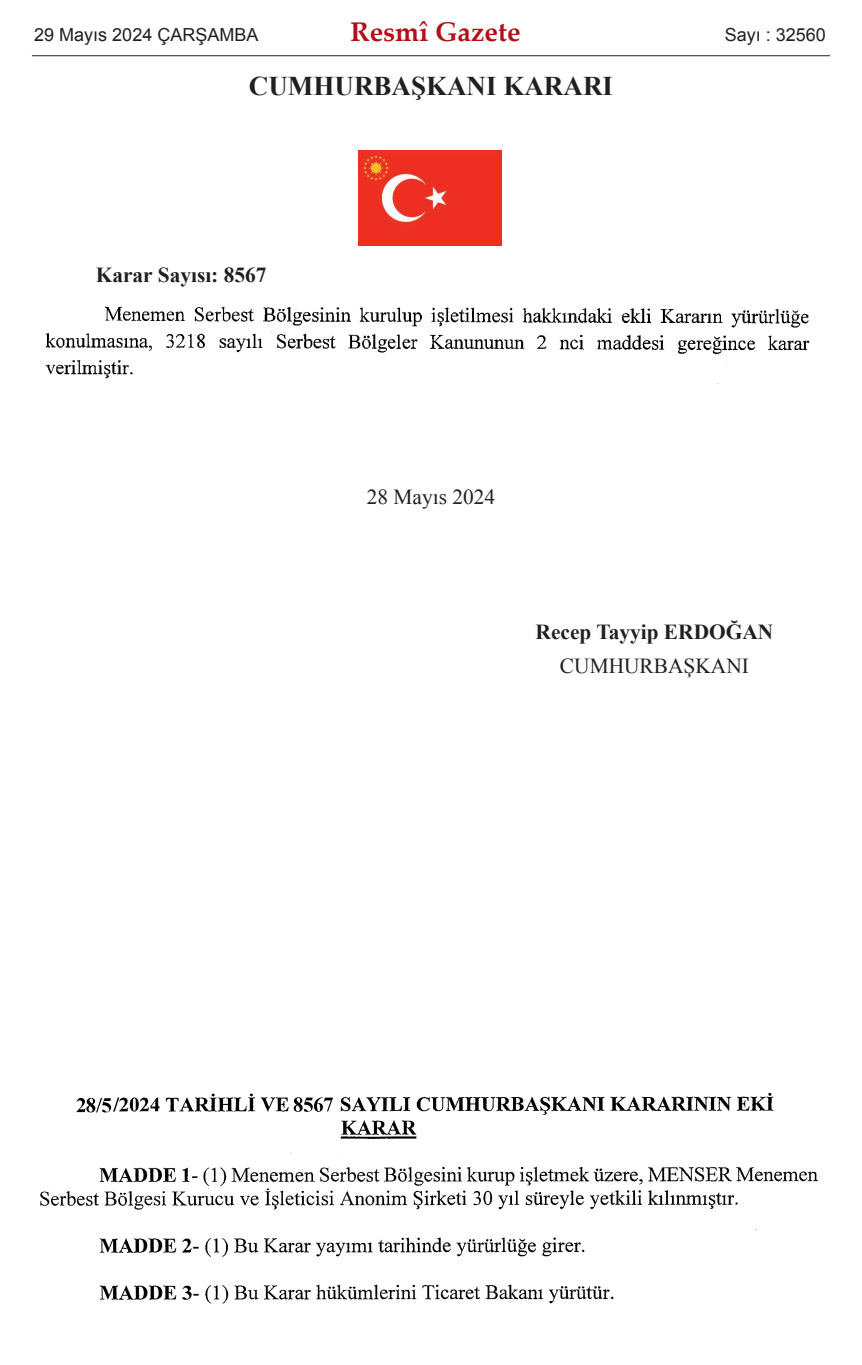
<style>
.page{position:relative;width:862px;height:1365px;background:#fff}
.page>*{position:absolute;margin:0;border:0;box-sizing:border-box;transform-origin:0 0}
.t1{font:700 27px "Times New Roman";color:#231f20}
.t2{font:700 27px "Palatino Linotype";color:#b40e16}
.t3{font:700 21.38px "Times New Roman";color:#231f20}
.t4{font:21.38px "Times New Roman";color:#231f20}
.t5{font:18px "Arial";color:#231f20}
</style>
<div class="page">
<img style="left:358px;top:150px;width:143px;height:96px">
<img style="left:45px;top:306px;width:765px;height:78px">
<img style="left:40px;top:1093px;width:778px;height:211px">
<hr style="left:32px;top:55px;width:797px;height:1px;background:#231f20">
<p class="t5" style="left:34px;top:25px;width:226px">29 Mayıs 2024 ÇARŞAMBA</p>
<p class="t2" style="left:350px;top:21px;width:171px">Resmî Gazete</p>
<p class="t5" style="left:724px;top:25px;width:103px">Sayı : 32560</p>
<p class="t1" style="left:249px;top:71px;width:365px">CUMHURBAŞKANI KARARI</p>
<p class="t3" style="left:96px;top:263px;width:172px">Karar Sayısı: 8567</p>
<p class="t4" style="left:366px;top:485px;width:130px">28 Mayıs 2024</p>
<p class="t3" style="left:535px;top:620px;width:239px">Recep Tayyip ERDOĞAN</p>
<p class="t4" style="left:559px;top:654px;width:190px">CUMHURBAŞKANI</p>
</div>
